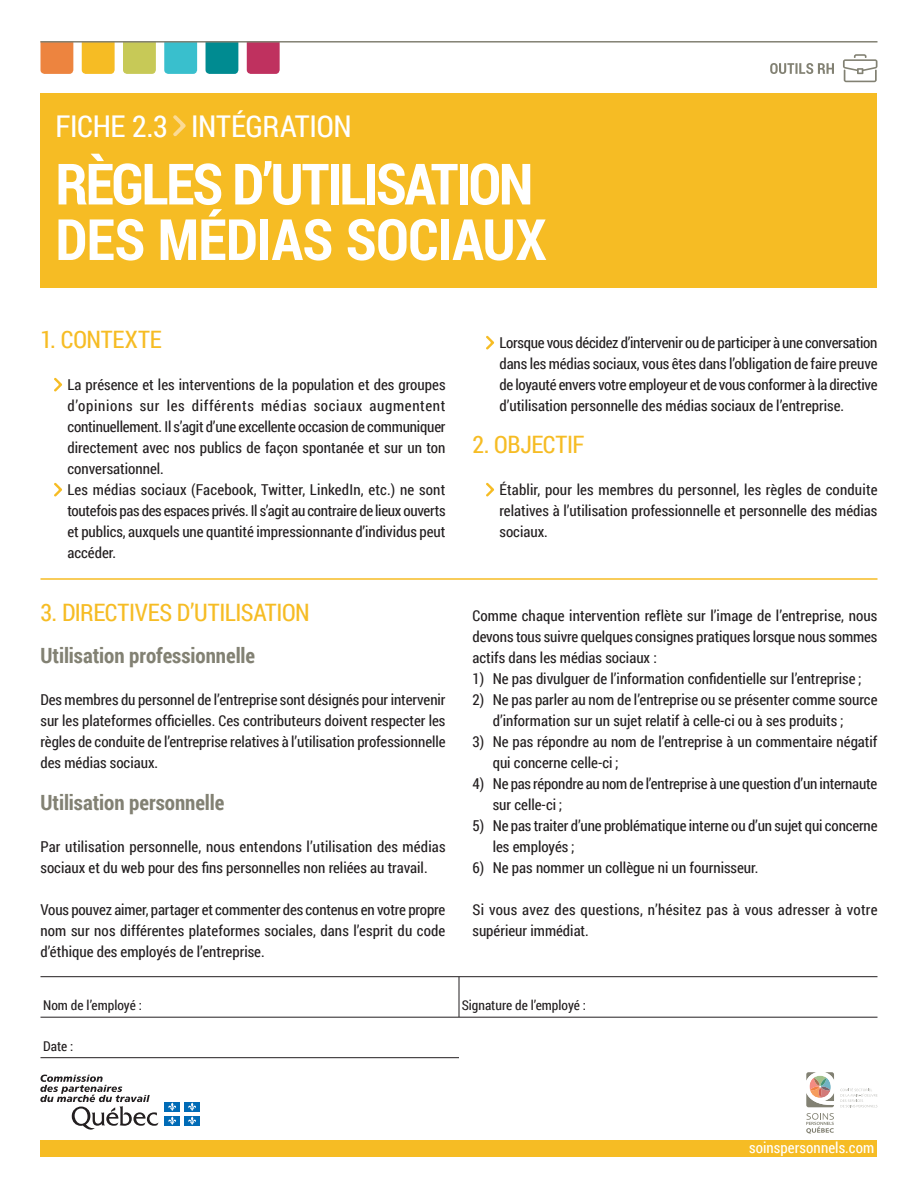
<style>
.page{position:relative;width:918px;height:1188px;background:#fff}
.page>*{position:absolute;margin:0;border:0;box-sizing:border-box;transform-origin:0 0}
.t1{font:700 57px/55.5px "Roboto Condensed";letter-spacing:-.035em;color:#fff}
.t2{font:30px "Roboto Condensed";letter-spacing:-.01em;color:#fff}
.t3{font:24px "Roboto Condensed";letter-spacing:-.015em;color:#f6bc24}
.t4{font:700 21px "Roboto Condensed";letter-spacing:-.005em;color:#828173}
.t5{font:15px/21px "Roboto Condensed";color:#231f20}
.t6{font:15px/21px "Roboto Condensed";letter-spacing:.02em;color:#231f20}
.t7{font:15px "Roboto Condensed";letter-spacing:.005em;color:#fff}
.t8{font:13.5px "Roboto Condensed";color:#231f20}
</style>
<div class="page">
<div style="left:40px;top:93px;width:838px;height:194px;background:#f6bc24"></div>
<svg style="left:173px;top:115px;width:13px;height:22px"></svg>
<div style="left:40px;top:1141px;width:838px;height:16px;background:#f6bc24"></div>
<svg style="left:54px;top:378px;width:8px;height:14px"></svg>
<svg style="left:54px;top:483px;width:8px;height:14px"></svg>
<svg style="left:486px;top:336px;width:8px;height:14px"></svg>
<svg style="left:486px;top:483px;width:8px;height:14px"></svg>
<hr style="left:40px;top:578px;width:838px;height:2px;background:#f6bc24">
<svg style="left:247px;top:43px;width:33px;height:31px"></svg>
<svg style="left:206px;top:43px;width:32px;height:31px"></svg>
<svg style="left:164px;top:43px;width:33px;height:31px"></svg>
<svg style="left:123px;top:43px;width:33px;height:31px"></svg>
<svg style="left:82px;top:43px;width:33px;height:31px"></svg>
<svg style="left:41px;top:43px;width:32px;height:31px"></svg>
<hr style="left:40px;top:41px;width:838px;height:2px;background:#828173">
<svg style="left:770px;top:63px;width:64px;height:11px"></svg>
<svg style="left:843px;top:54px;width:34px;height:28px"></svg>
<svg style="left:40px;top:1075px;width:119px;height:55px"></svg>
<div style="left:165px;top:1102px;width:15px;height:9px;background:#006bb6"></div>
<div style="left:184px;top:1102px;width:16px;height:9px;background:#006bb6"></div>
<div style="left:165px;top:1116px;width:15px;height:9px;background:#006bb6"></div>
<svg style="left:168px;top:1102px;width:8px;height:23px"></svg>
<div style="left:184px;top:1116px;width:16px;height:9px;background:#006bb6"></div>
<svg style="left:188px;top:1102px;width:8px;height:23px"></svg>
<hr style="left:40px;top:1057px;width:419px;height:1px;background:#231f20">
<hr style="left:40px;top:976px;width:419px;height:1px;background:#231f20">
<hr style="left:459px;top:976px;width:419px;height:1px;background:#231f20">
<hr style="left:459px;top:977px;width:1px;height:40px;background:#231f20">
<hr style="left:40px;top:1017px;width:419px;height:1px;background:#231f20">
<hr style="left:459px;top:1017px;width:419px;height:1px;background:#231f20">
<svg style="left:806px;top:1113px;width:28px;height:21px"></svg>
<svg style="left:806px;top:1072px;width:28px;height:35px"></svg>
<svg style="left:840px;top:1088px;width:38px;height:19px"></svg>
<h2 class="t2" style="left:55px;top:105px;width:298px">FICHE 2.3 INTÉGRATION</h2>
<h1 class="t1" style="left:55px;top:154px;width:493px">RÈGLES D’UTILISATION<br>DES MÉDIAS SOCIAUX</h1>
<h3 class="t3" style="left:40px;top:323px;width:123px">1. CONTEXTE</h3>
<p class="t5" style="left:67px;top:374px;width:380px">La présence et les interventions de la population et des groupes d’opinions sur les différents médias sociaux augmentent continuellement. Il s’agit d’une excellente occasion de communiquer directement avec nos publics de façon spontanée et sur un ton conversationnel.<br>Les médias sociaux (Facebook, Twitter, LinkedIn, etc.) ne sont toutefois pas des espaces privés. Il s’agit au contraire de lieux ouverts et publics, auxquels une quantité impressionnante d’individus peut accéder.</p>
<h3 class="t3" style="left:40px;top:596px;width:271px">3. DIRECTIVES D’UTILISATION</h3>
<h3 class="t4" style="left:40px;top:641px;width:216px">Utilisation professionnelle</h3>
<p class="t5" style="left:40px;top:689px;width:407px;text-align:justify">Des membres du personnel de l’entreprise sont désignés pour intervenir sur les plateformes officielles. Ces contributeurs doivent respecter les règles de conduite de l’entreprise relatives à l’utilisation professionnelle des médias sociaux.</p>
<h3 class="t4" style="left:40px;top:788px;width:185px">Utilisation personnelle</h3>
<p class="t5" style="left:40px;top:836px;width:407px">Par utilisation personnelle, nous entendons l’utilisation des médias sociaux et du web pour des fins personnelles non reliées au travail.</p>
<p class="t5" style="left:40px;top:899px;width:406px;text-align:justify">Vous pouvez aimer, partager et commenter des contenus en votre propre nom sur nos différentes plateformes sociales, dans l’esprit du code d’éthique des employés de l’entreprise.</p>
<p class="t5" style="left:499px;top:332px;width:380px;text-align:justify">Lorsque vous décidez d’intervenir ou de participer à une conversation dans les médias sociaux, vous êtes dans l’obligation de faire preuve de loyauté envers votre employeur et de vous conformer à la directive d’utilisation personnelle des médias sociaux de l’entreprise.</p>
<h3 class="t3" style="left:472px;top:428px;width:113px">2. OBJECTIF</h3>
<p class="t5" style="left:499px;top:479px;width:380px;text-align:justify">Établir, pour les membres du personnel, les règles de conduite relatives à l’utilisation professionnelle et personnelle des médias sociaux.</p>
<p class="t5" style="left:472px;top:605px;width:406px;text-align:justify">Comme chaque intervention reflète sur l’image de l’entreprise, nous devons tous suivre quelques consignes pratiques lorsque nous sommes actifs dans les médias sociaux :</p>
<p class="t5" style="left:472px;top:668px;width:391px">1) Ne pas divulguer de l’information confidentielle sur l’entreprise ;</p>
<p class="t5" style="left:493px;top:689px;width:386px;text-indent:-20px">2) Ne pas parler au nom de l’entreprise ou se présenter comme source d’information sur un sujet relatif à celle-ci ou à ses produits ;</p>
<p class="t5" style="left:493px;top:731px;width:386px;text-indent:-20px">3) Ne pas répondre au nom de l’entreprise à un commentaire négatif qui concerne celle-ci ;</p>
<p class="t5" style="left:493px;top:773px;width:386px;text-indent:-20px">4) Ne pas répondre au nom de l’entreprise à une question d’un internaute sur celle-ci ;</p>
<p class="t5" style="left:493px;top:815px;width:386px;text-indent:-20px">5) Ne pas traiter d’une problématique interne ou d’un sujet qui concerne les employés ;</p>
<p class="t5" style="left:472px;top:857px;width:288px">6) Ne pas nommer un collègue ni un fournisseur.</p>
<p class="t6" style="left:472px;top:899px;width:406px">Si vous avez des questions, n’hésitez pas à vous adresser à votre supérieur immédiat.</p>
<p class="t8" style="left:43px;top:996px;width:100px">Nom de l’employé :</p>
<p class="t8" style="left:462px;top:996px;width:126px">Signature de l’employé :</p>
<p class="t8" style="left:43px;top:1037px;width:32px">Date :</p>
<p class="t7" style="left:749px;top:1138px;width:127px">soinspersonnels.com</p>
</div>
